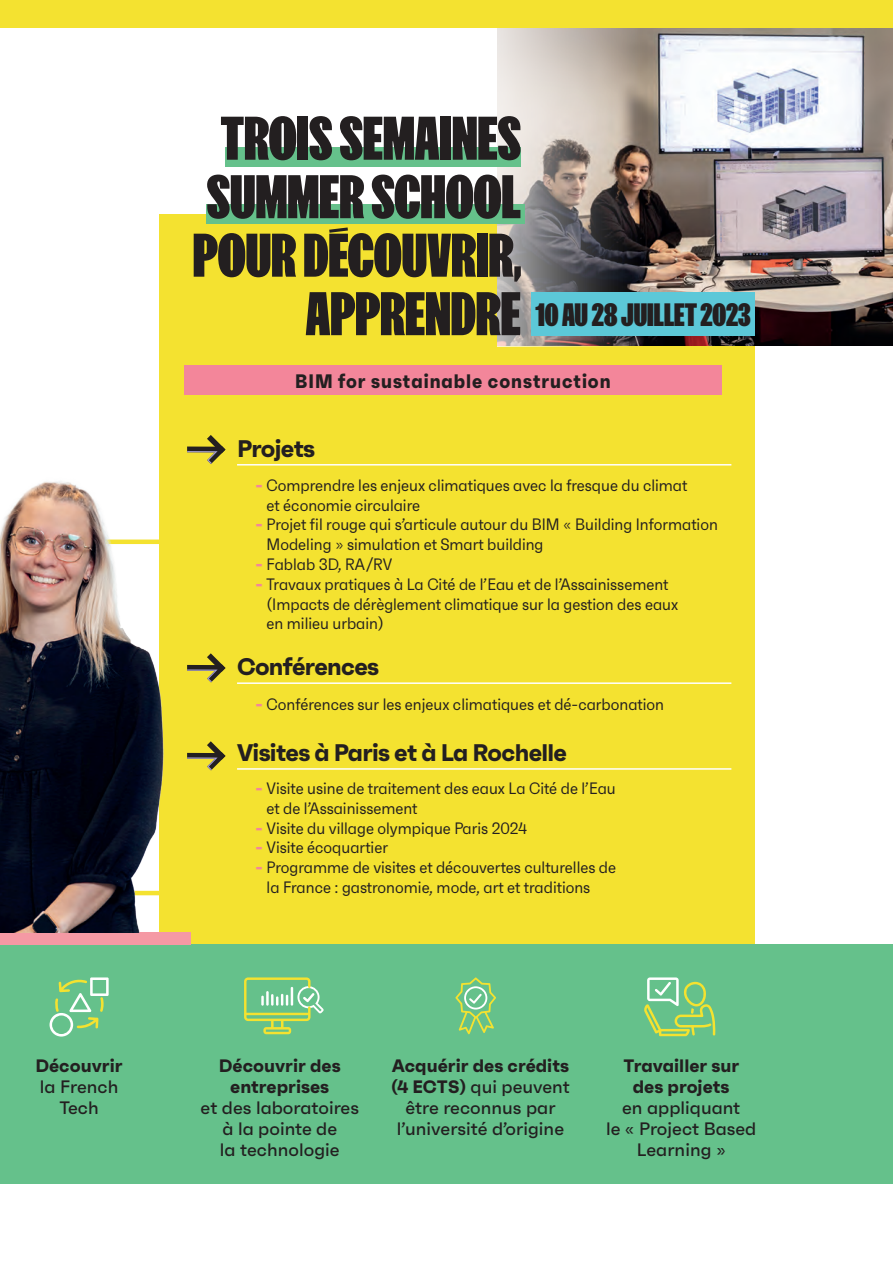
<style>
.page{position:relative;width:893px;height:1263px;background:#fff}
.page>*{position:absolute;margin:0;border:0;box-sizing:border-box;transform-origin:0 0}
.t1{font:900 57px/58.5px "FK Screamer";color:#231f20;text-align:center}
.t2{font:900 30px "FK Screamer";color:#231f20}
.t3{font:700 24px "Faktum";letter-spacing:-.03em;color:#231f20}
.t4{font:700 19.5px "Faktum Con";letter-spacing:.05em;color:#231f20}
.t5{font:500 18px/21px "Faktum";color:#231f20;text-align:center}
.t6{font:700 18px/21px "Faktum";color:#231f20;text-align:center}
.t7{font:16.5px/19.8px "Faktum Con";color:#231f20}
.s1{font-size:57px}
.s2{font-weight:800;color:#f3869a}
.s3{font-weight:700}
</style>
<div class="page">
<div style="left:159px;top:214px;width:596px;height:730px;background:#f4e230"></div>
<img style="left:644px;top:27px;width:249px;height:319px">
<svg style="left:497px;top:27px;width:147px;height:319px;background:#a39b95"></svg>
<div style="left:0;top:944px;width:893px;height:239px;background:#65c18b"></div>
<div style="left:0;top:0;width:893px;height:27px;background:#f4e230"></div>
<svg style="left:50px;top:977px;width:59px;height:59px"></svg>
<hr style="left:237px;top:464px;width:494px;height:1px;background:#fff">
<hr style="left:237px;top:682px;width:494px;height:2px;background:#fff">
<hr style="left:237px;top:768px;width:494px;height:2px;background:#fff">
<div style="left:184px;top:366px;width:537px;height:29px;background:#f3869a"></div>
<svg style="left:187px;top:435px;width:38px;height:24px"></svg>
<svg style="left:216px;top:658px;width:9px;height:20px"></svg>
<svg style="left:216px;top:746px;width:9px;height:20px"></svg>
<div style="left:225px;top:148px;width:296px;height:19px;background:#65c18b"></div>
<div style="left:206px;top:205px;width:319px;height:19px;background:#65c18b"></div>
<div style="left:0;top:932px;width:190px;height:12px;background:#f599a4"></div>
<img style="left:0;top:451px;width:216px;height:481px">
<svg style="left:244px;top:977px;width:80px;height:57px"></svg>
<svg style="left:455px;top:977px;width:41px;height:57px"></svg>
<svg style="left:644px;top:977px;width:71px;height:59px"></svg>
<div style="left:531px;top:292px;width:224px;height:44px;background:#5cc8d8"></div>
<p class="t6" style="left:35px;top:1054px;width:89px">Découvrir</p>
<p class="t5" style="left:40px;top:1075px;width:80px">la French<br>Tech</p>
<h1 class="t1" style="left:193px;top:106px;width:330px">TROIS SEMAINES<br>SUMMER SCHOOL<br>POUR DÉCOUVRIR,</h1>
<h2 class="t2" style="left:306px;top:295px;width:447px"><span class="s1">APPRENDRE</span> 10 AU 28 JUILLET 2023</h2>
<p class="t4" style="left:295px;top:368px;width:317px">BIM for sustainable construction</p>
<h3 class="t3" style="left:237px;top:433px;width:80px">Projets</h3>
<p class="t7" style="left:267px;top:475px;width:422px;text-indent:-11px"><span class="s2">-</span> Comprendre les enjeux climatiques avec la fresque du climat et économie circulaire</p>
<p class="t7" style="left:267px;top:515px;width:453px;text-indent:-11px"><span class="s2">-</span> Projet fil rouge qui s’articule autour du BIM « Building Information<br>Modeling » simulation et Smart building</p>
<p class="t7" style="left:255px;top:554px;width:139px"><span class="s2">-</span> Fablab 3D, RA/RV</p>
<p class="t7" style="left:267px;top:574px;width:413px;text-indent:-11px"><span class="s2">-</span> Travaux pratiques à La Cité de l’Eau et de l’Assainissement (Impacts de dérèglement climatique sur la gestion des eaux en milieu urbain)</p>
<h3 class="t3" style="left:237px;top:651px;width:144px">Conférences</h3>
<p class="t7" style="left:255px;top:694px;width:410px"><span class="s2">-</span> Conférences sur les enjeux climatiques et dé-carbonation</p>
<h3 class="t3" style="left:237px;top:737px;width:331px">Visites à Paris et à La Rochelle</h3>
<p class="t7" style="left:267px;top:778px;width:351px;text-indent:-11px"><span class="s2">-</span> Visite usine de traitement des eaux La Cité de l’Eau et de l’Assainissement</p>
<p class="t7" style="left:255px;top:818px;width:273px"><span class="s2">-</span> Visite du village olympique Paris 2024</p>
<p class="t7" style="left:255px;top:838px;width:134px"><span class="s2">-</span> Visite écoquartier</p>
<p class="t7" style="left:267px;top:857px;width:351px;text-indent:-11px"><span class="s2">-</span> Programme de visites et découvertes culturelles de la France : gastronomie, mode, art et traditions</p>
<p class="t6" style="left:219px;top:1054px;width:123px">Découvrir des entreprises</p>
<p class="t5" style="left:201px;top:1096px;width:160px">et des laboratoires à la pointe de<br>la technologie</p>
<p class="t5" style="left:391px;top:1054px;width:180px"><span class="s3">Acquérir des crédits (4 ECTS)</span> qui peuvent être reconnus par l’université d’origine</p>
<p class="t6" style="left:623px;top:1054px;width:118px">Travailler sur des projets</p>
<p class="t5" style="left:606px;top:1096px;width:152px">en appliquant<br>le « Project Based<br>Learning »</p>
</div>
